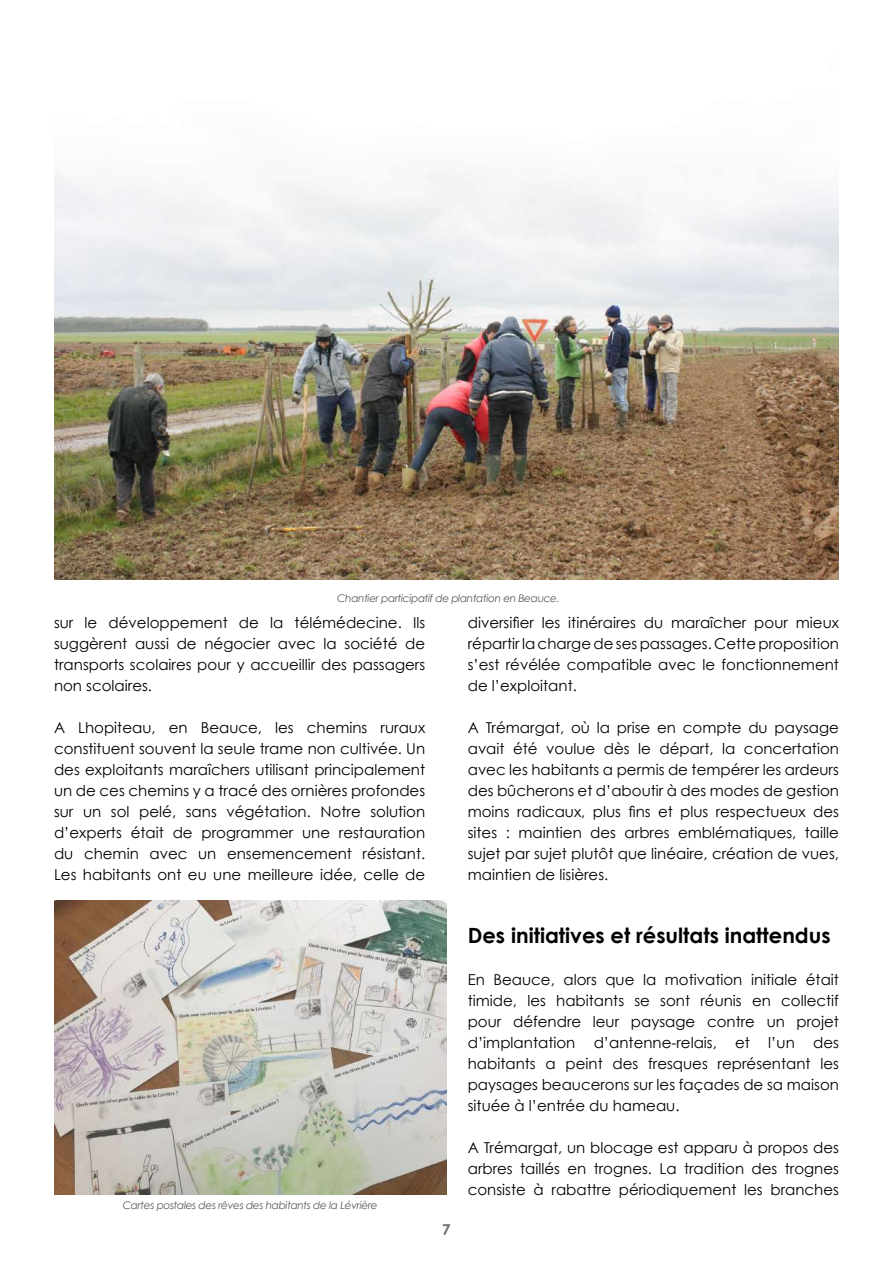
<style>
.page{position:relative;width:893px;height:1263px;background:#fff}
.page>*{position:absolute;margin:0;border:0;box-sizing:border-box;transform-origin:0 0}
.t1{font:700 21px "Century Gothic";color:#000}
.t2{font:15px/21px "Century Gothic";color:#000;text-align:justify}
.t3{font:700 15px "Century Gothic";color:#6d6e71}
.t4{font:italic 10.5px "Century Gothic";letter-spacing:-.03em;color:#58595b}
</style>
<div class="page">
<img style="left:54px;top:173px;width:785px;height:406px">
<img style="left:54px;top:900px;width:392px;height:294px">
<p class="t4" style="left:337px;top:592px;width:224px">Chantier participatif de plantation en Beauce.</p>
<p class="t2" style="left:54px;top:612px;width:373px">sur le développement de la télémédecine. Ils suggèrent aussi de négocier avec la société de transports scolaires pour y accueillir des passagers non scolaires.</p>
<p class="t2" style="left:54px;top:717px;width:373px">A Lhopiteau, en Beauce, les chemins ruraux constituent souvent la seule trame non cultivée. U n des exploitants maraîchers utilisant principalement un de ces chemins y a tracé des ornières profondes sur un sol pelé, sans végétation. Notre solution d’experts était de programmer une restauration du chemin avec un ensemencement résistant.<br>Les habitants ont eu une meilleure idée, celle de</p>
<p class="t4" style="left:123px;top:1199px;width:257px">Cartes postales des rêves des habitants de la Lévrière</p>
<p class="t2" style="left:468px;top:612px;width:373px">diversifier les itinéraires du maraîcher pour mieux répartir la charge de ses passages. Cette proposition s’est révélée compatible avec le fonctionnement de l’exploitant.</p>
<p class="t2" style="left:468px;top:717px;width:373px">A Trémargat, où la prise en compte du paysage avait été voulue dès le départ, la concertation avec les habitants a permis de tempérer les ardeurs des bûcherons et d’aboutir à des modes de gestion moins radicaux, plus fins et plus respectueux des sites : maintien des arbres emblématiques, taille sujet par sujet plutôt que linéaire, création de vues, maintien de lisières.</p>
<p class="t3" style="left:442px;top:1220px;width:10px">7</p>
<h1 class="t1" style="left:468px;top:922px;width:364px">Des initiatives et résultats inattendus</h1>
<p class="t2" style="left:468px;top:969px;width:373px">En Beauce, alors que la motivation initiale était timide, les habitants se sont réunis en collectif pour défendre leur paysage contre un projet d’implantation d’antenne-relais, et l’un des habitants a peint des fresques représentant les paysages beaucerons sur les façades de sa maison située à l’entrée du hameau.</p>
<p class="t2" style="left:468px;top:1137px;width:373px">A Trémargat, un blocage est apparu à propos des arbres taillés en trognes. La tradition des trognes consiste à rabattre périodiquement les branches</p>
</div>
